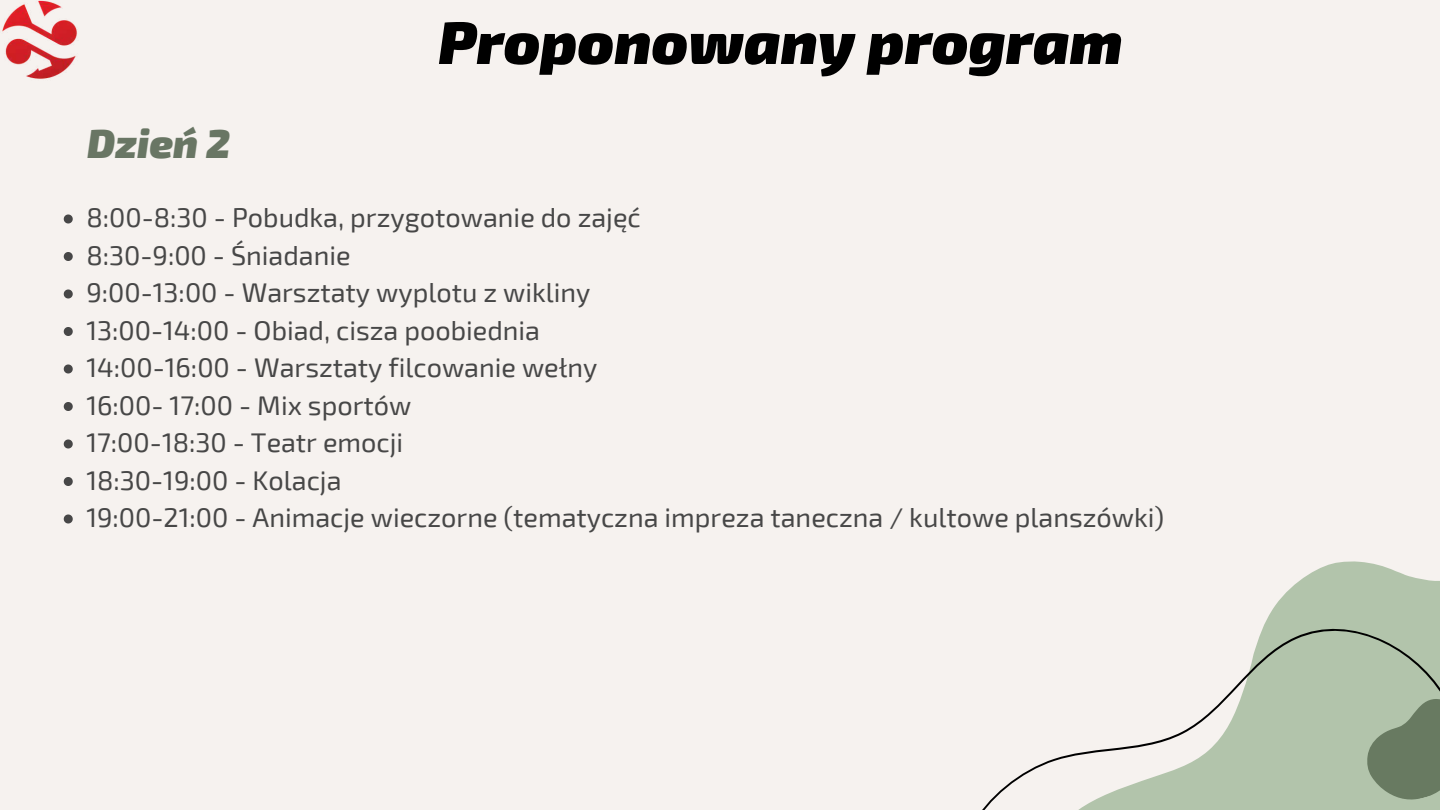
<style>
.page{position:relative;width:1440px;height:810px;background:#f6f2ef}
.page>*{position:absolute;margin:0;border:0;box-sizing:border-box;transform-origin:0 0}
.t1{font:italic 900 60px "Exo 2";color:#000}
.t2{font:italic 900 40.3px "Exo 2";color:#697664}
.t3{font:27px/37.5px "Exo 2";color:#474747}
</style>
<div class="page">
<img style="left:2px;top:0;width:75px;height:79px">
<svg style="left:1279px;top:561px;width:161px;height:39px;fill:#b2c4ab"></svg>
<svg style="left:982px;top:600px;width:458px;height:210px"></svg>
<svg style="left:64px;top:214px;width:9px;height:10px"></svg>
<svg style="left:64px;top:252px;width:9px;height:9px"></svg>
<svg style="left:64px;top:290px;width:9px;height:8px"></svg>
<svg style="left:64px;top:327px;width:9px;height:9px"></svg>
<svg style="left:64px;top:364px;width:9px;height:10px"></svg>
<svg style="left:64px;top:402px;width:9px;height:9px"></svg>
<svg style="left:64px;top:440px;width:9px;height:8px"></svg>
<svg style="left:64px;top:477px;width:9px;height:9px"></svg>
<svg style="left:64px;top:514px;width:9px;height:10px"></svg>
<h2 class="t2" style="left:87px;top:117px;width:145px">Dzień 2</h2>
<h1 class="t1" style="left:438px;top:3px;width:686px">Proponowany program</h1>
<p class="t3" style="left:86px;top:198px;width:1079px">8:00-8:30 - Pobudka, przygotowanie do zajęć<br>8:30-9:00 - Śniadanie<br>9:00-13:00 - Warsztaty wyplotu z wikliny<br>13:00-14:00 - Obiad, cisza poobiednia<br>14:00-16:00 - Warsztaty filcowanie wełny<br>16:00- 17:00 - Mix sportów<br>17:00-18:30 - Teatr emocji<br>18:30-19:00 - Kolacja<br>19:00-21:00 - Animacje wieczorne (tematyczna impreza taneczna / kultowe planszówki)</p>
</div>
